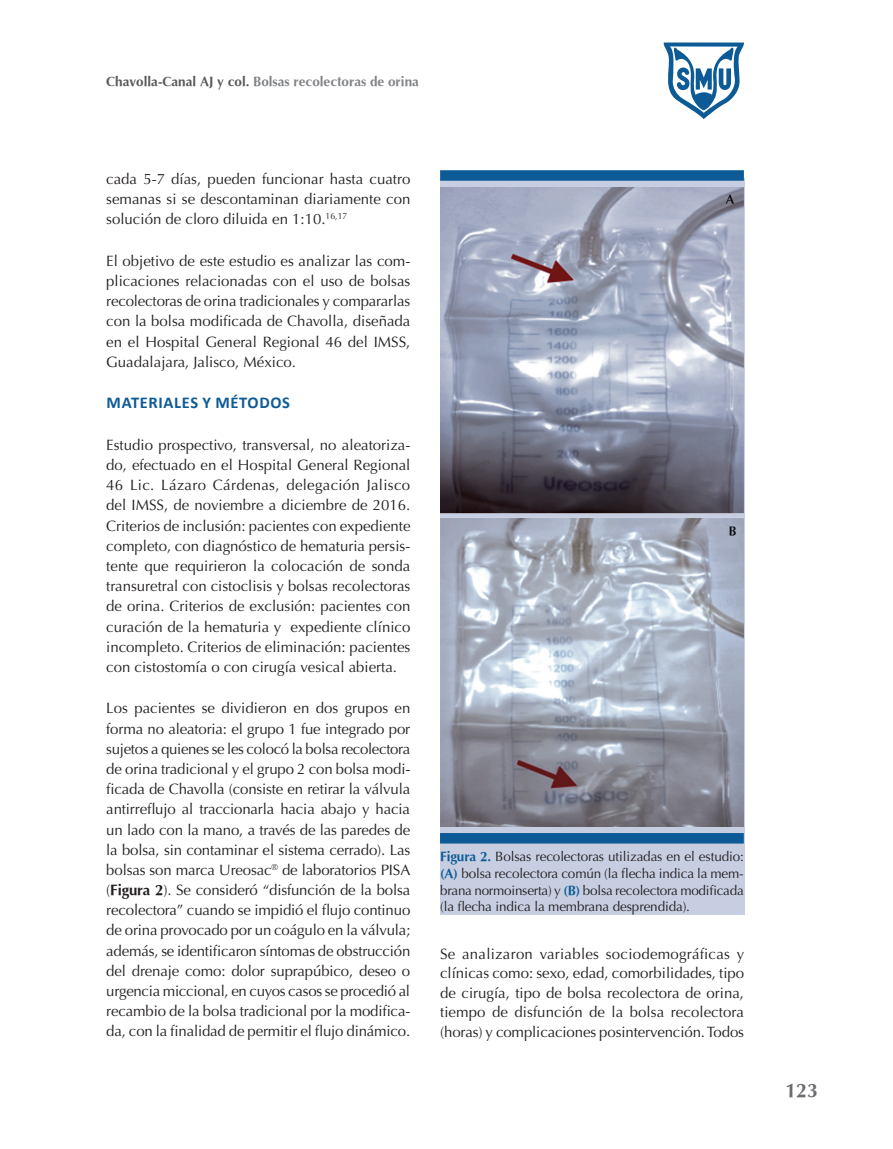
<style>
.page{position:relative;width:893px;height:1149px;background:#fff}
.page>*{position:absolute;margin:0;border:0;box-sizing:border-box;transform-origin:0 0}
.t1{font:700 19.5px "Optima";color:#6c6d70}
.Título_1{font:700 16.5px "Calibri";letter-spacing:.04em;color:#0d5b96}
.Texto{font:15px/20.1px "Optima";color:#231f20;text-align:justify}
.Pie_de_figura{font:13.5px/16.5px "Optima";letter-spacing:-.01em;color:#231f20;text-align:justify}
.t2{font:700 13.5px "Optima";color:#808285}
.s1{color:#57585a}
.s2{font-weight:700}
.s3{font-weight:700;color:#0d5b96}
</style>
<div class="page">
<div style="left:440px;top:178px;width:304px;height:736px;background:#c8cee2"></div>
<img style="left:440px;top:188px;width:304px;height:637px">
<div style="left:440px;top:832px;width:304px;height:11px;background:#0d5b96"></div>
<div style="left:440px;top:170px;width:304px;height:11px;background:#0d5b96"></div>
<svg style="left:663px;top:42px;width:81px;height:77px"></svg>
<p class="t2" style="left:106px;top:74px;width:314px"><span class="s1">Chavolla-Canal AJ y col.</span> Bolsas recolectoras de orina</p>
<p class="Texto" style="left:106px;top:169px;width:306px">cada 5-7 días, pueden funcionar hasta cuatro semanas si se descontaminan diariamente con solución de cloro diluida en 1:10.<sup>16,17</sup></p>
<p class="Texto" style="left:106px;top:251px;width:306px">El objetivo de este estudio es analizar las com&shy;plicaciones relacionadas con el uso de bolsas recolectoras de orina tradicionales y compararlas con la bolsa modificada de Chavolla, diseñada en el Hospital General Regional 46 del IMSS, Guadalajara, Jalisco, México.</p>
<p class="Título_1" style="left:107px;top:392px;width:185px">MATERIALES Y MÉTODOS</p>
<p class="Texto" style="left:106px;top:434px;width:306px">Estudio prospectivo, transversal, no aleatoriza&shy;do, efectuado en el Hospital General Regional 46 Lic. Lázaro Cárdenas, delegación Jalisco del IMSS, de noviembre a diciembre de 2016.<br>Criterios de inclusión: pacientes con expediente completo, con diagnóstico de hematuria persis&shy;tente que requirieron la colocación de sonda transuretral con cistoclisis y bolsas recolectoras de orina. Criterios de exclusión: pacientes con curación de la hematuria y expediente clínico incompleto. Criterios de eliminación: pacientes con cistostomía o con cirugía vesical abierta.</p>
<p class="Texto" style="left:106px;top:698px;width:306px">Los pacientes se dividieron en dos grupos en forma no aleatoria: el grupo 1 fue integrado por sujetos a quienes se les colocó la bolsa recolectora de orina tradicional y el grupo 2 con bolsa modi&shy;ficada de Chavolla (consiste en retirar la válvula antirreflujo al traccionarla hacia abajo y hacia un lado con la mano, a través de las paredes de la bolsa, sin contaminar el sistema cerrado). Las bolsas son marca Ureosac<sup>®</sup> de laboratorios PISA (<span class="s2">Figura 2</span>). Se consideró “disfunción de la bolsa recolectora” cuando se impidió el flujo continuo de orina provocado por un coágulo en la válvula; además, se identificaron síntomas de obstrucción del drenaje como: dolor suprapúbico, deseo o urgencia miccional, en cuyos casos se procedió al recambio de la bolsa tradicional por la modifica&shy;da, con la finalidad de permitir el flujo dinámico.</p>
<p class="Pie_de_figura" style="left:440px;top:848px;width:305px"><span class="s3">Figura 2.</span> Bolsas recolectoras utilizadas en el estudio: <span class="s3">(A)</span> bolsa recolectora común (la flecha indica la mem&shy;brana normoinserta) y <span class="s3">(B)</span> bolsa recolectora modificada (la flecha indica la membrana desprendida).</p>
<p class="Texto" style="left:440px;top:943px;width:306px;line-height:19.5px">Se analizaron variables sociodemográficas y clínicas como: sexo, edad, comorbilidades, tipo de cirugía, tipo de bolsa recolectora de orina, tiempo de disfunción de la bolsa recolectora (horas) y complicaciones posintervención. Todos</p>
<h1 class="t1" style="left:785px;top:1079px;width:34px">123</h1>
</div>
